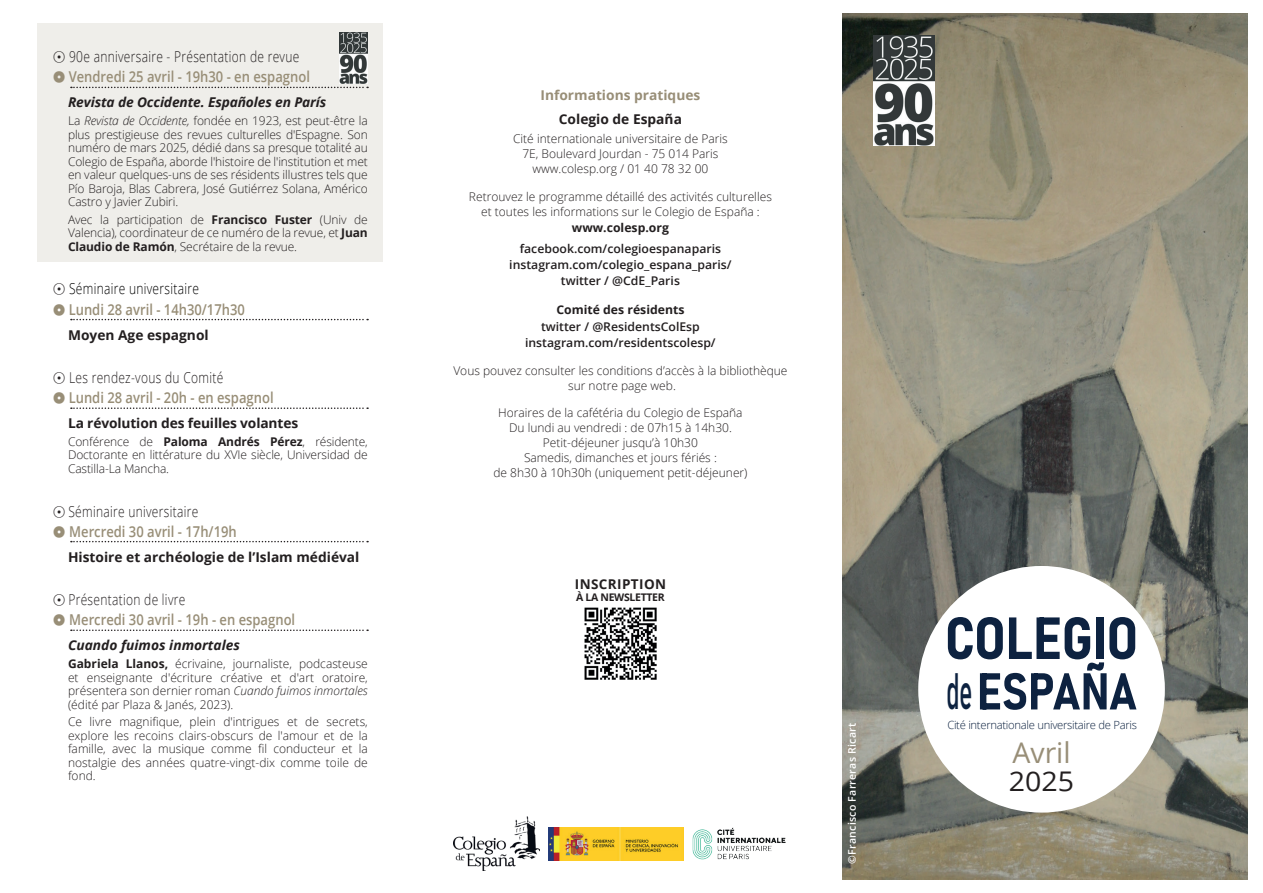
<style>
.page{position:relative;width:1263px;height:893px;background:#fff}
.page>*{position:absolute;margin:0;border:0;box-sizing:border-box;transform-origin:0 0}
.t1{font:58.5px "Bahnschrift";letter-spacing:-.005em;color:#0d2240}
.t2{font:51px "Bahnschrift";letter-spacing:-.01em;color:#0d2240}
.t3{font:28.5px "Open Sans";color:#988e77}
.t4{font:27px "Open Sans";color:#231f20;scale:1.05 1}
.t5{font:600 15px/20.1px "Open Sans";color:#988e77;scale:.87 1}
.t6{font:300 15px/20.1px "Open Sans";letter-spacing:.025em;color:#231f20;scale:.8 1}
.t7{font:700 13.5px "Open Sans";color:#231f20}
.t8{font:italic 700 13.5px "Open Sans";letter-spacing:-.01em;color:#231f20}
.t9{font:700 13.5px "Open Sans";color:#988e77}
.t10{font:700 13.5px "Open Sans";letter-spacing:.03em;color:#231f20}
.t11{font:300 12px/13.5px "Open Sans";color:#231f20;text-align:justify}
.t12{font:600 12px/16.2px "Open Sans";color:#231f20;text-align:center}
.t13{font:700 12px "Open Sans";color:#231f20}
.t14{font:300 11.25px "Open Sans";letter-spacing:-.025em;color:#0d2240}
.t15{font:600 10.5px "Open Sans";letter-spacing:.025em;color:#fff}
.t16{font:700 10.5px "Open Sans";letter-spacing:-.03em;color:#231f20}
.s1{font-family:"Uchrony Arrows"}
.s2{font-family:"Uchrony Arrows";color:#988e77}
.s3{font-weight:600;color:#988e77}
.s4{font-style:italic}
.s5{font-weight:700}
.s6{font-family:"Uchrony Arrows";font-weight:300;color:#231f20}
.s7{font-weight:300;color:#000001}
.s8{font-family:"Uchrony Arrows";font-weight:300}
.s9{font-weight:300;color:#231f20}
.s10{font-size:50.55px}
</style>
<div class="page">
<div style="left:38px;top:23px;width:345px;height:239px;background:#efeeea"></div>
<svg style="left:71px;top:87px;width:297px;height:1px"></svg>
<svg style="left:71px;top:319px;width:297px;height:1px"></svg>
<svg style="left:71px;top:407px;width:297px;height:2px"></svg>
<svg style="left:71px;top:541px;width:297px;height:1px"></svg>
<svg style="left:71px;top:629px;width:297px;height:2px"></svg>
<img style="left:842px;top:13px;width:405px;height:866px">
<img style="left:693px;top:827px;width:92px;height:33px">
<img style="left:549px;top:827px;width:134px;height:34px">
<img style="left:454px;top:816px;width:85px;height:55px">
<div style="left:918px;top:566px;width:247px;height:247px;background:#fff;border-radius:50%"></div>
<img style="left:584px;top:607px;width:73px;height:73px">
<img style="left:873px;top:36px;width:61px;height:110px">
<img style="left:339px;top:33px;width:28px;height:51px">
<p class="t6" style="left:53px;top:46px;width:323px"><span class="s1">S</span> 90e anniversaire - Présentation de revue<br><span class="s2">U</span> <span class="s3">Vendredi 25 avril - 19h30 - en espagnol</span></p>
<p class="t8" style="left:68px;top:93px;width:260px">Revista de Occidente. Españoles en París</p>
<p class="t11" style="left:68px;top:114px;width:301px">La <span class="s4">Revista de Occidente,</span> fondée en 1923, est peut-être la plus prestigieuse des revues culturelles d'Espagne. Son numéro de mars 2025, dédié dans sa presque totalité au Colegio de España, aborde l'histoire de l'institution et met en valeur quelques-uns de ses résidents illustres tels que Pío Baroja, Blas Cabrera, José Gutiérrez Solana, Américo Castro y Javier Zubiri.</p>
<p class="t11" style="left:68px;top:212px;width:301px">Avec la participation de <span class="s5">Francisco Fuster</span> (Univ de Valencia), coordinateur de ce numéro de la revue, et <span class="s5">Juan Claudio de Ramón</span>, Secrétaire de la revue.</p>
<p class="t5" style="left:53px;top:279px;width:222px"><span class="s6">S</span> <span class="s7">Séminaire universitaire<br></span><span class="s8">U</span> Lundi 28 avril - 14h30/17h30</p>
<p class="t7" style="left:68px;top:325px;width:142px">Moyen Age espagnol</p>
<p class="t5" style="left:53px;top:367px;width:255px"><span class="s6">S</span> <span class="s9">Les rendez-vous du Comité<br></span><span class="s8">U</span> Lundi 28 avril - 20h - en espagnol</p>
<p class="t7" style="left:68px;top:414px;width:232px">La révolution des feuilles volantes</p>
<p class="t11" style="left:68px;top:435px;width:301px">Conférence de <span class="s5">Paloma Andrés Pérez</span>, résidente, Doctorante en littérature du XVIe siècle, Universidad de Castilla-La Mancha.</p>
<p class="t5" style="left:53px;top:501px;width:213px"><span class="s6">S</span> <span class="s9">Séminaire universitaire<br></span><span class="s8">U</span> Mercredi 30 avril - 17h/19h</p>
<p class="t7" style="left:68px;top:547px;width:293px">Histoire et archéologie de l’Islam médiéval</p>
<p class="t5" style="left:53px;top:589px;width:280px"><span class="s6">S</span> <span class="s9">Présentation de livre<br></span><span class="s8">U</span> Mercredi 30 avril - 19h - en espagnol</p>
<p class="t8" style="left:68px;top:636px;width:174px">Cuando fuimos inmortales</p>
<p class="t11" style="left:68px;top:657px;width:301px"><span class="s5">Gabriela Llanos,</span> écrivaine, journaliste, podcasteuse et enseignante d'écriture créative et d'art oratoire, présentera son dernier roman <span class="s4">Cuando fuimos inmortales </span>(édité par Plaza &amp; Janés, 2023).</p>
<p class="t11" style="left:68px;top:715px;width:301px">Ce livre magnifique, plein d'intrigues et de secrets, explore les recoins clairs-obscurs de l'amour et de la famille, avec la musique comme fil conducteur et la nostalgie des années quatre-vingt-dix comme toile de fond.</p>
<p class="t9" style="left:540px;top:86px;width:161px">Informations pratiques</p>
<p class="t7" style="left:559px;top:110px;width:125px">Colegio de España</p>
<p class="t11" style="left:513px;top:131px;width:216px;line-height:15px;text-align:center">Cité internationale universitaire de Paris<br>7E, Boulevard Jourdan - 75 014 Paris www.colesp.org / 01 40 78 32 00</p>
<p class="t11" style="left:469px;top:189px;width:304px;line-height:15px;text-align:center">Retrouvez le programme détaillé des activités culturelles et toutes les informations sur le Colegio de España :</p>
<p class="t13" style="left:572px;top:219px;width:99px">www.colesp.org</p>
<p class="t12" style="left:509px;top:240px;width:224px">facebook.com/colegioespanaparis instagram.com/colegio_espana_paris/ twitter / @CdE_Paris</p>
<p class="t13" style="left:556px;top:301px;width:130px">Comité des résidents</p>
<p class="t12" style="left:525px;top:318px;width:192px">twitter / @ResidentsColEsp instagram.com/residentscolesp/</p>
<p class="t11" style="left:453px;top:362px;width:336px;line-height:15px;text-align:center">Vous pouvez consulter les conditions d’accès à la bibliothèque sur notre page web.</p>
<p class="t11" style="left:493px;top:405px;width:256px;line-height:15px;text-align:center">Horaires de la cafétéria du Colegio de España Du lundi au vendredi : de 07h15 à 14h30.<br>Petit-déjeuner jusqu’à 10h30<br>Samedis, dimanches et jours fériés :<br>de 8h30 à 10h30h (uniquement petit-déjeuner)</p>
<p class="t10" style="left:575px;top:574px;width:93px">INSCRIPTION</p>
<p class="t16" style="left:576px;top:589px;width:90px">À LA NEWSLETTER</p>
<p class="t15" style="left:845px;top:864px;width:142px;rotate:-90deg">©Francisco Farreras Ricart</p>
<h1 class="t1" style="left:945px;top:594px;width:195px">COLEGIO</h1>
<h2 class="t2" style="left:946px;top:653px;width:192px"><span class="s10">de</span> ESPAÑA</h2>
<h3 class="t3" style="left:1012px;top:733px;width:60px">Avril</h3>
<h3 class="t4" style="left:1009px;top:762px;width:64px">2025</h3>
<p class="t14" style="left:947px;top:718px;width:191px">Cité internationale universitaire de Paris</p>
</div>
